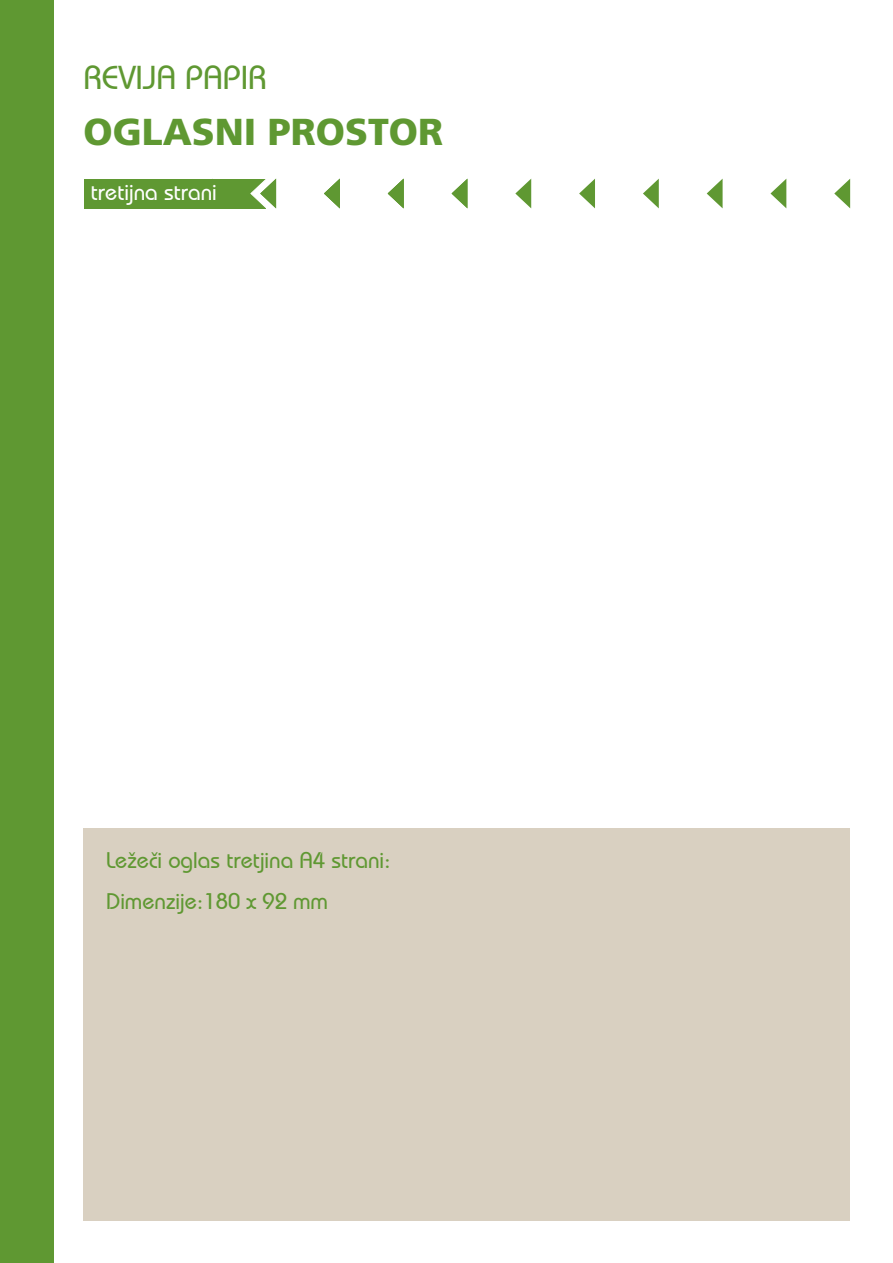
<style>
.page{position:relative;width:893px;height:1263px;background:#fff}
.page>*{position:absolute;margin:0;border:0;box-sizing:border-box;transform-origin:0 0}
.NASLOV_ZELENA{font:900 37.5px "Frutiger LT Pro";color:#5f9832}
.NASLOV_ZELENA-2{font:500 33px "Bauhaus IT Cby BT";color:#5f9832}
.PODNASLOV_PASICA_DES{font:500 22.5px "Bauhaus IT Cby BT";color:#5f9832}
.PODNASLOV_PASICA_LEV{font:500 22.5px "Bauhaus IT Cby BT";color:#fff}
</style>
<div class="page">
<div style="left:0;top:0;width:54px;height:1263px;background:#5f9832"></div>
<div style="left:83px;top:828px;width:767px;height:392px;background:#d9d0c1"></div>
<div style="left:84px;top:179px;width:118px;height:29px;background:#5f9832"></div>
<div style="left:148px;top:179px;width:117px;height:29px;background:#5f9832"></div>
<svg style="left:834px;top:179px;width:16px;height:29px"></svg>
<svg style="left:770px;top:179px;width:16px;height:29px"></svg>
<svg style="left:707px;top:179px;width:16px;height:29px"></svg>
<svg style="left:643px;top:179px;width:16px;height:29px"></svg>
<svg style="left:579px;top:179px;width:16px;height:29px"></svg>
<svg style="left:515px;top:179px;width:16px;height:29px"></svg>
<svg style="left:452px;top:179px;width:15px;height:29px"></svg>
<svg style="left:324px;top:178px;width:16px;height:31px"></svg>
<svg style="left:387px;top:178px;width:17px;height:31px"></svg>
<svg style="left:250px;top:178px;width:26px;height:31px"></svg>
<p class="NASLOV_ZELENA-2" style="left:84px;top:57px;width:185px">REVIJA PAPIR</p>
<p class="NASLOV_ZELENA" style="left:84px;top:109px;width:361px">OGLASNI PROSTOR</p>
<p class="PODNASLOV_PASICA_LEV" style="left:91px;top:178px;width:128px">tretijna strani</p>
<p class="PODNASLOV_PASICA_DES" style="left:106px;top:846px;width:286px">Ležeči oglas tretjina A4 strani:</p>
<p class="PODNASLOV_PASICA_DES" style="left:106px;top:887px;width:223px">Dimenzije:180 x 92 mm</p>
</div>
